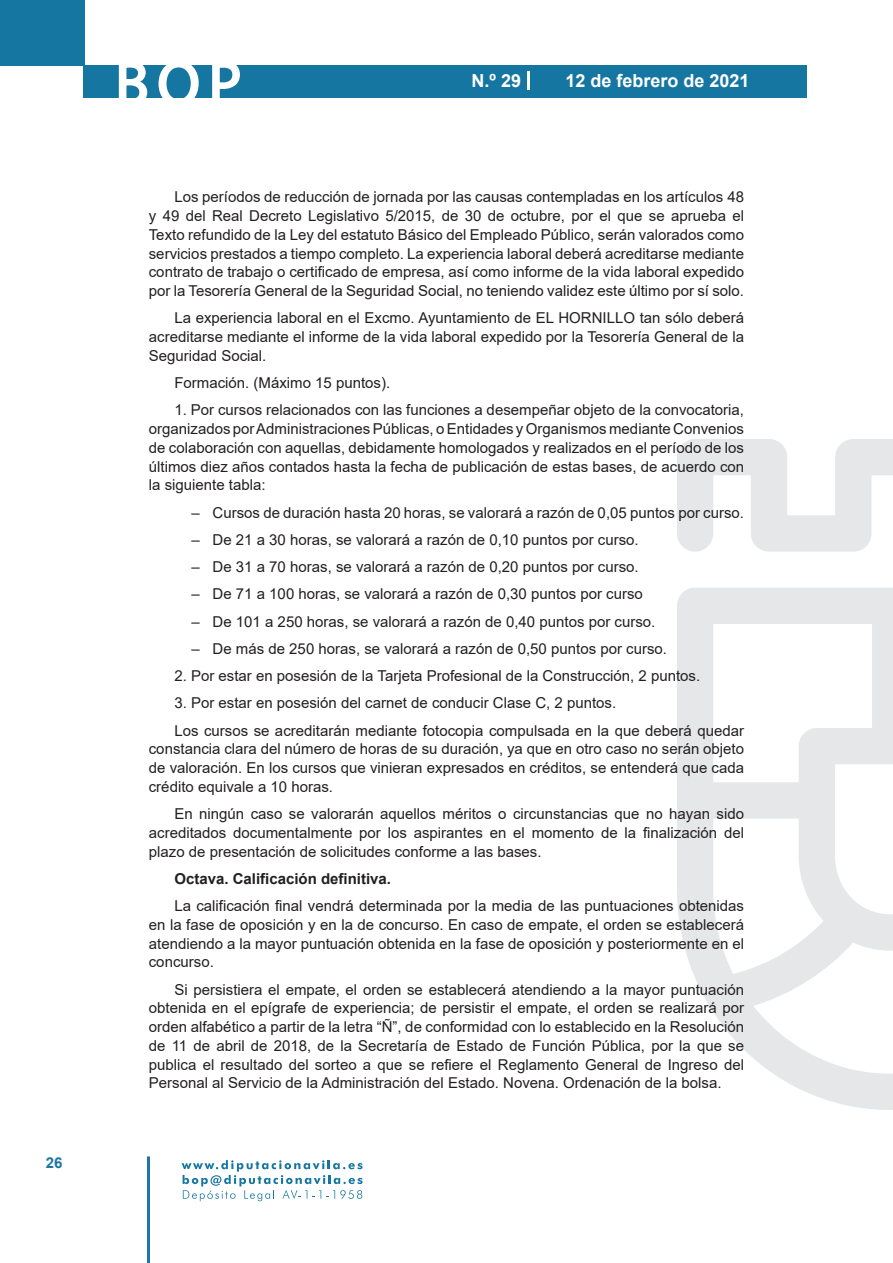
<style>
.page{position:relative;width:893px;height:1263px;background:#fff}
.page>*{position:absolute;margin:0;border:0;box-sizing:border-box;transform-origin:0 0}
.t1{font:500 61.5px "Avant Garde";color:#fff}
.t2{font:700 18px "Arial";color:#fff}
.t3{font:15px/18.8px "Arial";color:#231f20;text-align:justify}
.t4{font:700 15px "Arial";color:#231f20}
.t5{font:700 15px "Arial";color:#1d76a4}
</style>
<div class="page">
<div style="left:0;top:0;width:85px;height:65px;background:#1676a2"></div>
<div style="left:84px;top:65px;width:723px;height:33px;background:#1676a2"></div>
<svg style="left:118px;top:65px;width:30px;height:33px"></svg>
<svg style="left:158px;top:65px;width:41px;height:33px"></svg>
<svg style="left:212px;top:65px;width:28px;height:33px"></svg>
<svg style="left:182px;top:1160px;width:181px;height:41px"></svg>
<hr style="left:147px;top:1156px;width:3px;height:107px;background:#1d76a4">
<svg style="left:528px;top:71px;width:2px;height:19px"></svg>
<svg style="left:677px;top:439px;width:216px;height:671px"></svg>
<p class="t5" style="left:46px;top:1152px;width:18px">26</p>
<h1 class="t1" style="left:115px;top:46px;width:128px">BOP</h1>
<p class="t2" style="left:472px;top:68px;width:51px">N.º 29</p>
<p class="t2" style="left:565px;top:68px;width:186px">12 de febrero de 2021</p>
<p class="t3" style="left:149px;top:188px;width:597px;text-indent:26px">Los períodos de reducción de jornada por las causas contempladas en los artículos 48 y 49 del Real Decreto Legislativo 5/2015, de 30 de octubre, por el que se aprueba el Texto refundido de la Ley del estatuto Básico del Empleado Público, serán valorados como servicios prestados a tiempo completo. La experiencia laboral deberá acreditarse mediante contrato de trabajo o certificado de empresa, así como informe de la vida laboral expedido por la Tesorería General de la Seguridad Social, no teniendo validez este último por sí solo.</p>
<p class="t3" style="left:149px;top:309px;width:597px;text-indent:26px">La experiencia laboral en el Excmo. Ayuntamiento de EL HORNILLO tan sólo deberá acreditarse mediante el informe de la vida laboral expedido por la Tesorería General de la Seguridad Social.</p>
<p class="t3" style="left:174px;top:373px;width:217px">Formación. (Máximo 15 puntos).</p>
<p class="t3" style="left:149px;top:401px;width:597px;text-indent:26px">1. Por cursos relacionados con las funciones a desempeñar objeto de la convocatoria, organizados por Administraciones Públicas, o Entidades y Organismos mediante Convenios de colaboración con aquellas, debidamente homologados y realizados en el período de los últimos diez años contados hasta la fecha de publicación de estas bases, de acuerdo con la siguiente tabla:</p>
<p class="t3" style="left:191px;top:503px;width:554px">– Cursos de duración hasta 20 horas, se valorará a razón de 0,05 puntos por curso.</p>
<p class="t3" style="left:191px;top:530px;width:449px">– De 21 a 30 horas, se valorará a razón de 0,10 puntos por curso.</p>
<p class="t3" style="left:191px;top:557px;width:449px">– De 31 a 70 horas, se valorará a razón de 0,20 puntos por curso.</p>
<p class="t3" style="left:191px;top:585px;width:453px">– De 71 a 100 horas, se valorará a razón de 0,30 puntos por curso</p>
<p class="t3" style="left:191px;top:612px;width:465px">– De 101 a 250 horas, se valorará a razón de 0,40 puntos por curso.</p>
<p class="t3" style="left:191px;top:639px;width:477px">– De más de 250 horas, se valorará a razón de 0,50 puntos por curso.</p>
<p class="t3" style="left:174px;top:666px;width:527px">2. Por estar en posesión de la Tarjeta Profesional de la Construcción, 2 puntos.</p>
<p class="t3" style="left:174px;top:689px;width:571px;line-height:27.3px">3. Por estar en posesión del carnet de conducir Clase C, 2 puntos.<br>Los cursos se acreditarán mediante fotocopia compulsada en la que deberá quedar</p>
<p class="t3" style="left:149px;top:740px;width:597px">constancia clara del número de horas de su duración, ya que en otro caso no serán objeto de valoración. En los cursos que vinieran expresados en créditos, se entenderá que cada crédito equivale a 10 horas.</p>
<p class="t3" style="left:149px;top:804px;width:597px;text-indent:26px">En ningún caso se valorarán aquellos méritos o circunstancias que no hayan sido acreditados documentalmente por los aspirantes en el momento de la finalización del plazo de presentación de solicitudes conforme a las bases.</p>
<p class="t4" style="left:174px;top:868px;width:218px">Octava. Calificación definitiva.</p>
<p class="t3" style="left:149px;top:896px;width:597px;text-indent:26px">La calificación final vendrá determinada por la media de las puntuaciones obtenidas en la fase de oposición y en la de concurso. En caso de empate, el orden se establecerá atendiendo a la mayor puntuación obtenida en la fase de oposición y posteriormente en el concurso.</p>
<p class="t3" style="left:149px;top:980px;width:597px;text-indent:26px">Si persistiera el empate, el orden se establecerá atendiendo a la mayor puntuación obtenida en el epígrafe de experiencia; de persistir el empate, el orden se realizará por orden alfabético a partir de la letra “Ñ”, de conformidad con lo establecido en la Resolución de 11 de abril de 2018, de la Secretaría de Estado de Función Pública, por la que se publica el resultado del sorteo a que se refiere el Reglamento General de Ingreso del Personal al Servicio de la Administración del Estado. Novena. Ordenación de la bolsa.</p>
</div>
